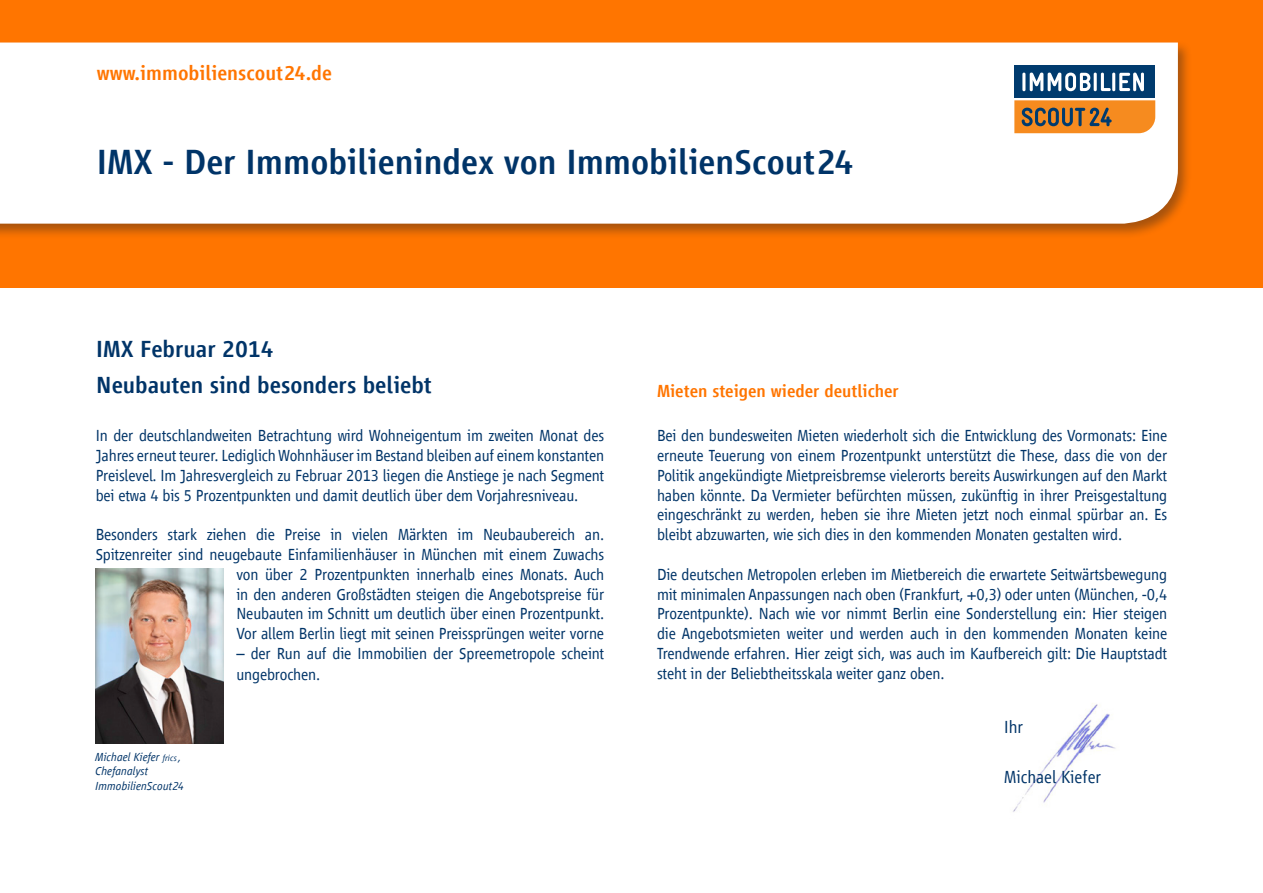
<style>
.page{position:relative;width:1263px;height:893px;background:#fff}
.page>*{position:absolute;margin:0;border:0;box-sizing:border-box;transform-origin:0 0}
.t1{font:500 36px "Scout Vialog";color:#003468}
.t2{font:500 24px "Scout Vialog";color:#003468}
.t3{font:500 21px "Scout Vialog";color:#ff7500}
.Absatzformat_1{font:500 18px "Scout Vialog";color:#ff7500}
.t4{font:300 18px "Scout Vialog";color:#003468}
.Absatzformat_1-2{font:300 16.5px/19.8px "Scout Vialog";letter-spacing:-.01em;color:#003468;text-align:justify}
.t5{font:italic 300 12px/14.4px "Scout Vialog";color:#003468}
.s1{font-size:9px}
</style>
<div class="page">
<div style="left:0;top:0;width:1263px;height:287px;background:#ff7500"></div>
<div style="left:0;top:40px;width:1192px;height:200px;background:#231f20;opacity:.4"></div>
<div style="left:0;top:43px;width:1178px;height:181px;background:#fff"></div>
<div style="left:1014px;top:94px;width:141px;height:9px;background:#fff"></div>
<div style="left:1014px;top:65px;width:141px;height:33px;background:#003b6e"></div>
<svg style="left:1014px;top:100px;width:141px;height:33px"></svg>
<hr style="left:1022px;top:73px;width:3px;height:18px;background:#fff;border-radius:2px">
<svg style="left:1030px;top:73px;width:60px;height:18px"></svg>
<hr style="left:1094px;top:73px;width:3px;height:18px;background:#fff;border-radius:2px">
<svg style="left:1101px;top:73px;width:10px;height:18px"></svg>
<hr style="left:1112px;top:73px;width:3px;height:18px;background:#fff;border-radius:2px">
<svg style="left:1119px;top:73px;width:25px;height:18px"></svg>
<img style="left:1013px;top:703px;width:103px;height:109px">
<img style="left:96px;top:569px;width:127px;height:175px">
<p class="t3" style="left:97px;top:62px;width:237px">www.immobilienscout24.de</p>
<h1 class="t1" style="left:97px;top:142px;width:758px">IMX - Der Immobilienindex von ImmobilienScout24</h1>
<p class="t2" style="left:96px;top:336px;width:179px">IMX Februar 2014</p>
<p class="t2" style="left:96px;top:372px;width:337px">Neubauten sind besonders beliebt</p>
<p class="Absatzformat_1-2" style="left:96px;top:426px;width:510px">In der deutschlandweiten Betrachtung wird Wohneigentum im zweiten Monat des Jahres erneut teurer. Lediglich Wohnhäuser im Bestand bleiben auf einem konstanten Preislevel. Im Jahresvergleich zu Februar 2013 liegen die Anstiege je nach Segment bei etwa 4 bis 5 Prozentpunkten und damit deutlich über dem Vorjahresniveau.</p>
<p class="Absatzformat_1-2" style="left:96px;top:525px;width:510px;text-align:right">Besonders stark ziehen die Preise in vielen Märkten im Neubaubereich an.<br>Spitzenreiter sind neugebaute Einfamilienhäuser in München mit einem Zuwachs von über 2 Prozentpunkten innerhalb eines Monats. Auch<br>in den anderen Großstädten steigen die Angebotspreise für<br>Neubauten im Schnitt um deutlich über einen Prozentpunkt.<br>Vor allem Berlin liegt mit seinen Preissprüngen weiter vorne</p>
<p class="Absatzformat_1-2" style="left:236px;top:643px;width:369px;line-height:21px">– der Run auf die Immobilien der Spreemetropole scheint ungebrochen.</p>
<p class="t5" style="left:96px;top:750px;width:87px">Michael Kiefer <span class="s1">frics</span> ,</p>
<p class="t5" style="left:96px;top:764px;width:90px">Chefanalyst<br>ImmobilienScout24</p>
<p class="Absatzformat_1" style="left:657px;top:381px;width:243px">Mieten steigen wieder deutlicher</p>
<p class="Absatzformat_1-2" style="left:657px;top:426px;width:512px">Bei den bundesweiten Mieten wiederholt sich die Entwicklung des Vormonats: Eine erneute Teuerung von einem Prozentpunkt unterstützt die These, dass die von der Politik angekündigte Mietpreisbremse vielerorts bereits Auswirkungen auf den Markt haben könnte. Da Vermieter befürchten müssen, zukünftig in ihrer Preisgestaltung eingeschränkt zu werden, heben sie ihre Mieten jetzt noch einmal spürbar an. Es bleibt abzuwarten, wie sich dies in den kommenden Monaten gestalten wird.</p>
<p class="Absatzformat_1-2" style="left:657px;top:564px;width:512px">Die deutschen Metropolen erleben im Mietbereich die erwartete Seitwärtsbewegung mit minimalen Anpassungen nach oben (Frankfurt, +0,3) oder unten (München, -0,4<br>Prozentpunkte). Nach wie vor nimmt Berlin eine Sonderstellung ein: Hier steigen die Angebotsmieten weiter und werden auch in den kommenden Monaten keine Trendwende erfahren. Hier zeigt sich, was auch im Kaufbereich gilt: Die Hauptstadt steht in der Beliebtheitsskala weiter ganz oben.</p>
<p class="t4" style="left:1004px;top:717px;width:21px">Ihr</p>
<p class="t4" style="left:1004px;top:767px;width:99px">Michael Kiefer</p>
</div>
